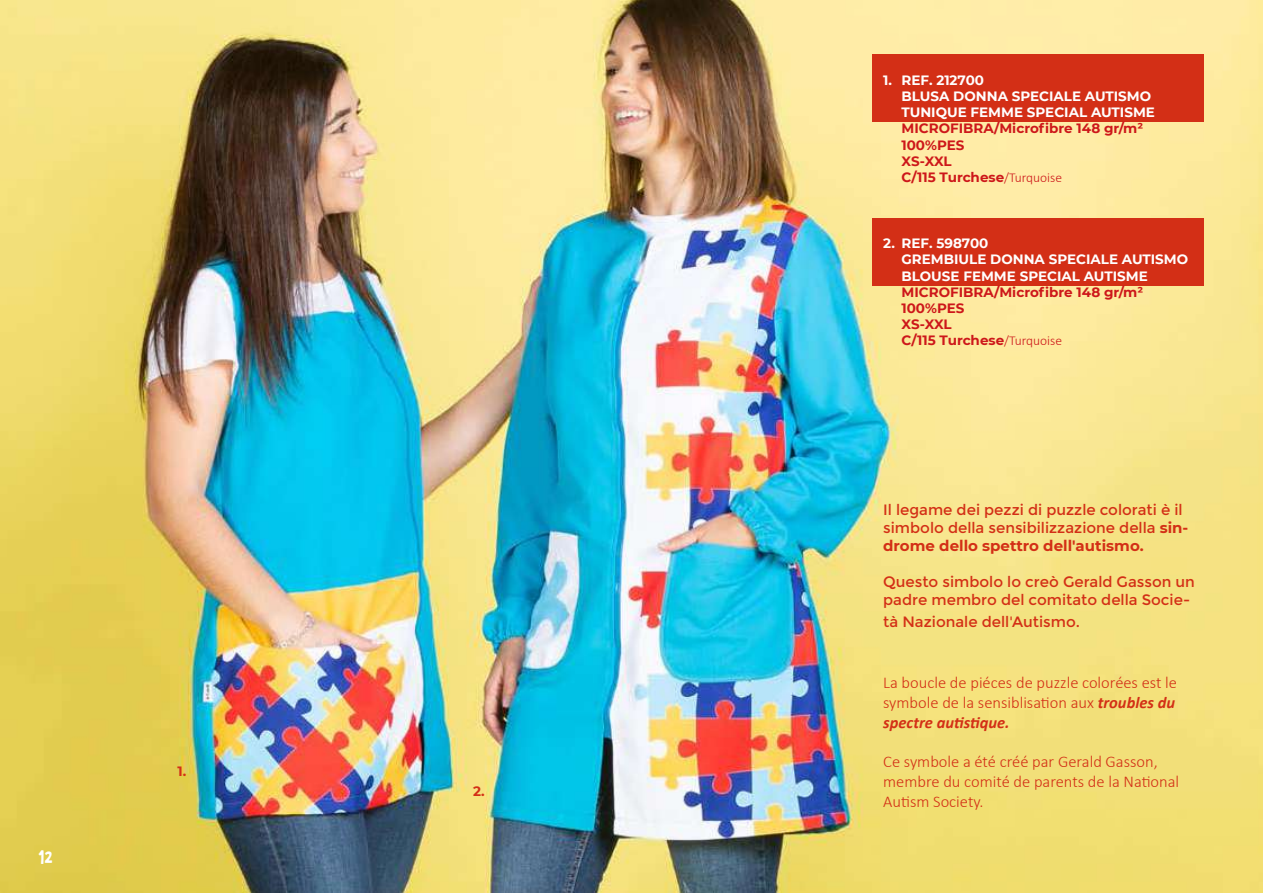
<style>
.page{position:relative;width:1263px;height:893px;background:#fff}
.page>*{position:absolute;margin:0;border:0;box-sizing:border-box;transform-origin:0 0}
.t1{font:18px "childishreverie childishrever";color:#fff}
.t2{font:300 16.5px/19.8px "Calibri";color:#d32f16;text-align:justify}
.t3{font:15px/18px "Montserrat";color:#d32f16}
.t4{font:700 13.5px/16.2px "Montserrat";color:#cd171a}
.t5{font:700 13.5px/16.2px "Montserrat";color:#fff}
.t6{font:700 13.5px "Montserrat";color:#d32f16}
.s1{font-family:"Calibri";font-weight:300}
.s2{font-weight:700}
.s3{font-weight:700;font-style:italic}
</style>
<div class="page">
<img style="left:0;top:0;width:1263px;height:893px">
<div style="left:872px;top:54px;width:331px;height:67px;background:#d32f16"></div>
<div style="left:872px;top:218px;width:331px;height:67px;background:#d32f16"></div>
<p class="t1" style="left:39px;top:847px;width:16px">12</p>
<p class="t6" style="left:178px;top:762px;width:10px">1.</p>
<p class="t6" style="left:473px;top:781px;width:13px">2.</p>
<p class="t5" style="left:883px;top:71px;width:10px">1.</p>
<p class="t5" style="left:901px;top:71px;width:255px">REF. 212700<br>BLUSA DONNA SPECIALE AUTISMO<br>TUNIQUE FEMME SPECIAL AUTISME</p>
<p class="t4" style="left:901px;top:120px;width:243px">MICROFIBRA/Microfibre 148 gr/m²<br>100%PES<br>XS-XXL<br>C/115 Turchese<span class="s1">/Turquoise</span></p>
<p class="t5" style="left:883px;top:234px;width:13px">2.</p>
<p class="t5" style="left:901px;top:235px;width:288px">REF. 598700<br>GREMBIULE DONNA SPECIALE AUTISMO<br>BLOUSE FEMME SPECIAL AUTISME</p>
<p class="t4" style="left:901px;top:283px;width:243px">MICROFIBRA/Microfibre 148 gr/m²<br>100%PES<br>XS-XXL<br>C/115 Turchese<span class="s1">/Turquoise</span></p>
<p class="t3" style="left:883px;top:501px;width:307px">Il legame dei pezzi di puzzle colorati è il simbolo della sensibilizzazione della <span class="s2">sin&shy;drome dello spettro dell'autismo.</span></p>
<p class="t3" style="left:883px;top:573px;width:313px">Questo simbolo lo creò Gerald Gasson un padre membro del comitato della Socie-</p>
<p class="t3" style="left:883px;top:613px;width:198px">tà Nazionale dell'Autismo.</p>
<p class="t2" style="left:883px;top:672px;width:295px">La boucle de piéces de puzzle colorées est le symbole de la sensiblisation aux <span class="s3">troubles du spectre autistique.</span></p>
<p class="t2" style="left:883px;top:752px;width:297px;text-align:left">Ce symbole a été créé par Gerald Gasson, membre du comité de parents de la National<br>Autism Society.</p>
</div>
